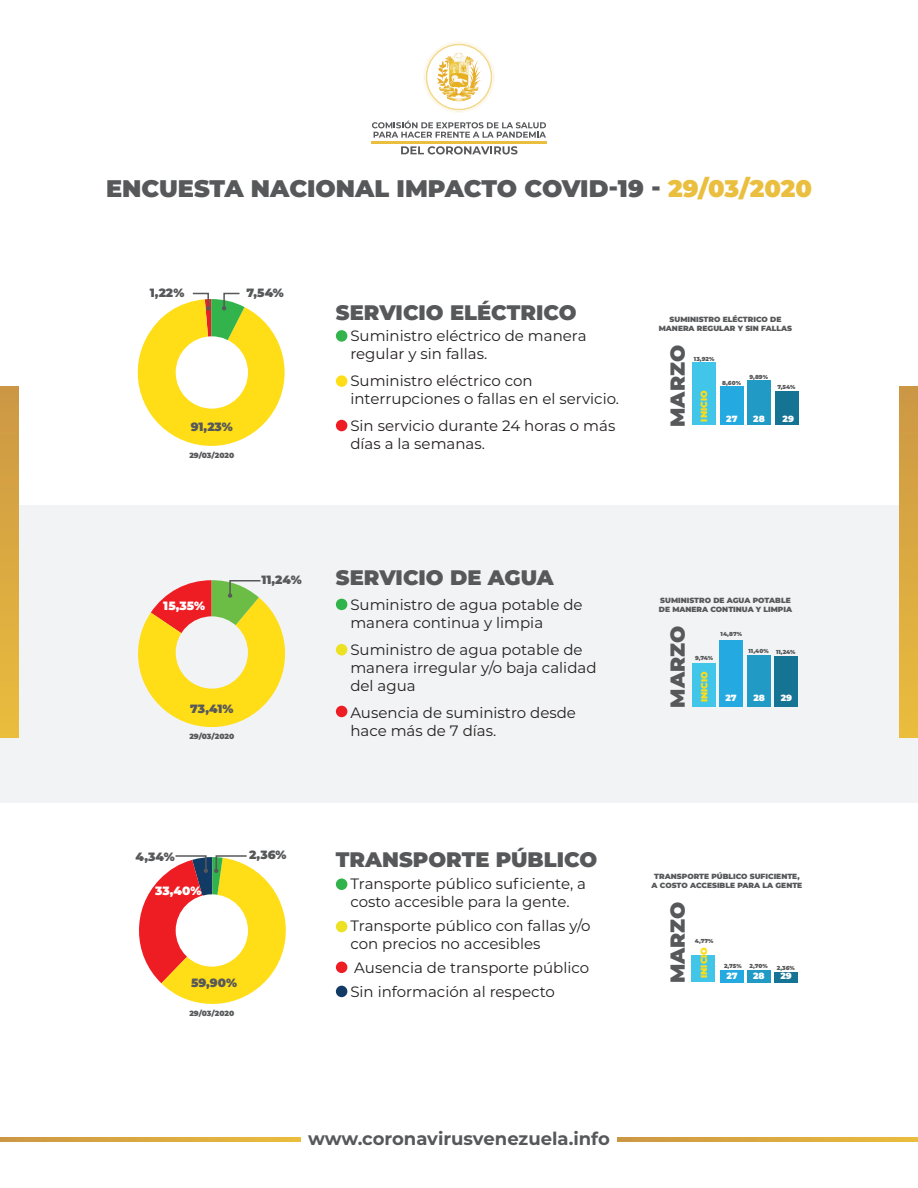
<style>
.page{position:relative;width:918px;height:1188px;background:#fff}
.page>*{position:absolute;margin:0;border:0;box-sizing:border-box;transform-origin:0 0}
.t1{font:900 24px "Montserrat";color:#57585a}
.t2{font:900 21px "Montserrat";color:#57585a}
.t3{font:900 20.25px "Montserrat";color:#57585a}
.t4{font:700 18px "Montserrat";color:#57585a}
.t5{font:15px/18px "Montserrat";color:#231f20}
.t6{font:900 12px "Montserrat";color:#57585a}
.t7{font:900 12px "Montserrat";color:#fff}
.t8{font:900 9px "Montserrat";color:#ffdd17}
.t9{font:900 9px "Montserrat";color:#fff}
.t10{font:900 7.5px/9px "Montserrat";color:#57585a;text-align:center}
.t11{font:900 5.85px "Montserrat";color:#57585a}
.s1{color:#eabe3e}
</style>
<div class="page">
<div style="left:0;top:505px;width:918px;height:298px;background:#f2f3f4"></div>
<div style="left:336px;top:706px;width:11px;height:11px;background:#ee1d23;border-radius:50%"></div>
<div style="left:336px;top:644px;width:11px;height:11px;background:#ece123;border-radius:50%"></div>
<svg style="left:336px;top:598px;width:12px;height:13px"></svg>
<svg style="left:138px;top:580px;width:147px;height:147px"></svg>
<div style="left:720px;top:640px;width:23px;height:67px;background:#24aae1"></div>
<div style="left:692px;top:663px;width:24px;height:44px;background:#41c5e9"></div>
<div style="left:747px;top:655px;width:23px;height:52px;background:#219ac6"></div>
<div style="left:774px;top:656px;width:23px;height:51px;background:#157394"></div>
<div style="left:336px;top:375px;width:11px;height:12px;background:#ffdd17;border-radius:50%"></div>
<div style="left:336px;top:420px;width:11px;height:11px;background:#ee1d23;border-radius:50%"></div>
<div style="left:336px;top:330px;width:11px;height:12px;background:#33b34b;border-radius:50%"></div>
<div style="left:336px;top:962px;width:11px;height:11px;background:#ee1d23;border-radius:50%"></div>
<div style="left:336px;top:986px;width:11px;height:11px;background:#113b64;border-radius:50%"></div>
<div style="left:336px;top:921px;width:11px;height:11px;background:#ece123;border-radius:50%"></div>
<div style="left:336px;top:878px;width:11px;height:12px;background:#2fb34a;border-radius:50%"></div>
<hr style="left:371px;top:141px;width:176px;height:2px;background:#eabe3e">
<svg style="left:423px;top:41px;width:72px;height:72px"></svg>
<svg style="left:372px;top:121px;width:174px;height:17px"></svg>
<svg style="left:401px;top:146px;width:117px;height:9px"></svg>
<svg style="left:137px;top:292px;width:148px;height:154px"></svg>
<svg style="left:139px;top:855px;width:147px;height:149px"></svg>
<div style="left:0;top:386px;width:18px;height:352px;background:linear-gradient(to bottom,#cc9745,#e9bd3e)"></div>
<div style="left:900px;top:386px;width:18px;height:352px;background:linear-gradient(to bottom,#cc9745,#e9bd3e)"></div>
<svg style="left:0;top:1137px;width:300px;height:4px"></svg>
<svg style="left:618px;top:1137px;width:300px;height:4px"></svg>
<div style="left:775px;top:391px;width:23px;height:34px;background:#157394"></div>
<div style="left:692px;top:363px;width:24px;height:62px;background:#41c5e9"></div>
<div style="left:720px;top:386px;width:23px;height:39px;background:#24aae1"></div>
<div style="left:747px;top:381px;width:23px;height:44px;background:#219ac6"></div>
<div style="left:720px;top:970px;width:24px;height:12px;background:#24aae1"></div>
<div style="left:692px;top:956px;width:24px;height:26px;background:#41c5e9"></div>
<div style="left:747px;top:970px;width:24px;height:12px;background:#219ac6"></div>
<div style="left:774px;top:972px;width:24px;height:10px;background:#157394"></div>
<h1 class="t1" style="left:106px;top:170px;width:707px">ENCUESTA NACIONAL IMPACTO COVID-19 - <span class="s1">29/03/2020</span></h1>
<p class="t6" style="left:150px;top:283px;width:36px">1,22%</p>
<p class="t6" style="left:246px;top:283px;width:39px">7,54%</p>
<p class="t6" style="left:191px;top:417px;width:44px">91,23%</p>
<p class="t10" style="left:189px;top:450px;width:46px">29/03/2020</p>
<h2 class="t2" style="left:336px;top:297px;width:242px">SERVICIO ELÉCTRICO</h2>
<p class="t5" style="left:350px;top:326px;width:238px">Suministro eléctrico de manera regular y sin fallas.</p>
<p class="t5" style="left:350px;top:371px;width:270px">Suministro eléctrico con interrupciones o fallas en el servicio.</p>
<p class="t5" style="left:350px;top:416px;width:266px">Sin servicio durante 24 horas o más días a la semanas.</p>
<p class="t10" style="left:659px;top:315px;width:135px">SUMINISTRO ELÉCTRICO DE<br>MANERA REGULAR Y SIN FALLAS</p>
<p class="t11" style="left:694px;top:354px;width:22px">13,92%</p>
<p class="t11" style="left:722px;top:378px;width:20px">8,60%</p>
<h3 class="t3" style="left:663px;top:427px;width:83px;rotate:-90deg">MARZO</h3>
<p class="t11" style="left:750px;top:372px;width:20px">9,89%</p>
<p class="t11" style="left:777px;top:383px;width:20px">7,54%</p>
<p class="t8" style="left:697px;top:422px;width:33px;rotate:-90deg">INICIO</p>
<p class="t9" style="left:726px;top:412px;width:13px">27</p>
<p class="t9" style="left:753px;top:412px;width:13px">28</p>
<p class="t9" style="left:783px;top:412px;width:13px">29</p>
<p class="t7" style="left:163px;top:597px;width:43px">15,35%</p>
<p class="t6" style="left:261px;top:571px;width:42px">11,24%</p>
<p class="t6" style="left:190px;top:700px;width:45px">73,41%</p>
<p class="t10" style="left:189px;top:731px;width:46px">29/03/2020</p>
<h2 class="t2" style="left:336px;top:562px;width:219px">SERVICIO DE AGUA</h2>
<p class="t5" style="left:350px;top:595px;width:234px">Suministro de agua potable de manera continua y limpia</p>
<p class="t5" style="left:350px;top:640px;width:248px">Suministro de agua potable de manera irregular y/o baja calidad del agua</p>
<p class="t5" style="left:350px;top:703px;width:227px">Ausencia de suministro desde hace más de 7 días.</p>
<p class="t6" style="left:136px;top:848px;width:41px">4,34%</p>
<p class="t6" style="left:249px;top:846px;width:39px">2,36%</p>
<p class="t7" style="left:155px;top:881px;width:48px">33,40%</p>
<p class="t6" style="left:191px;top:974px;width:48px">59,90%</p>
<p class="t10" style="left:189px;top:1008px;width:46px">29/03/2020</p>
<h2 class="t2" style="left:336px;top:843px;width:263px">TRANSPORTE PÚBLICO</h2>
<p class="t5" style="left:350px;top:874px;width:237px">Transporte público suficiente, a costo accesible para la gente.</p>
<p class="t5" style="left:350px;top:916px;width:242px">Transporte público con fallas y/o con precios no accesibles</p>
<p class="t5" style="left:350px;top:955px;width:240px;line-height:24px">Ausencia de transporte público<br>Sin información al respecto</p>
<p class="t10" style="left:659px;top:595px;width:135px;text-align:left">SUMINISTRO DE AGUA POTABLE<br>DE MANERA CONTINUA Y LIMPIA</p>
<h3 class="t3" style="left:663px;top:708px;width:83px;rotate:-90deg">MARZO</h3>
<p class="t11" style="left:721px;top:630px;width:23px">14,87%</p>
<p class="t11" style="left:695px;top:654px;width:19px">9,74%</p>
<p class="t8" style="left:698px;top:702px;width:33px;rotate:-90deg">INICIO</p>
<p class="t11" style="left:749px;top:646px;width:22px">11,40%</p>
<p class="t11" style="left:776px;top:648px;width:21px">11,24%</p>
<p class="t9" style="left:725px;top:691px;width:13px">27</p>
<p class="t9" style="left:754px;top:691px;width:13px">28</p>
<p class="t9" style="left:781px;top:691px;width:13px">29</p>
<p class="t10" style="left:652px;top:871px;width:152px">TRANSPORTE PÚBLICO SUFICIENTE,<br>A COSTO ACCESIBLE PARA LA GENTE</p>
<h3 class="t3" style="left:663px;top:983px;width:83px;rotate:-90deg">MARZO</h3>
<p class="t11" style="left:695px;top:937px;width:20px">4,77%</p>
<p class="t8" style="left:697px;top:978px;width:33px;rotate:-90deg">INICIO</p>
<p class="t11" style="left:724px;top:962px;width:19px">2,75%</p>
<p class="t11" style="left:750px;top:962px;width:20px">2,70%</p>
<p class="t11" style="left:777px;top:963px;width:19px">2,36%</p>
<p class="t9" style="left:726px;top:969px;width:13px">27</p>
<p class="t9" style="left:753px;top:969px;width:13px">28</p>
<p class="t9" style="left:780px;top:969px;width:13px">29</p>
<p class="t4" style="left:308px;top:1125px;width:303px">www.coronavirusvenezuela.info</p>
</div>
